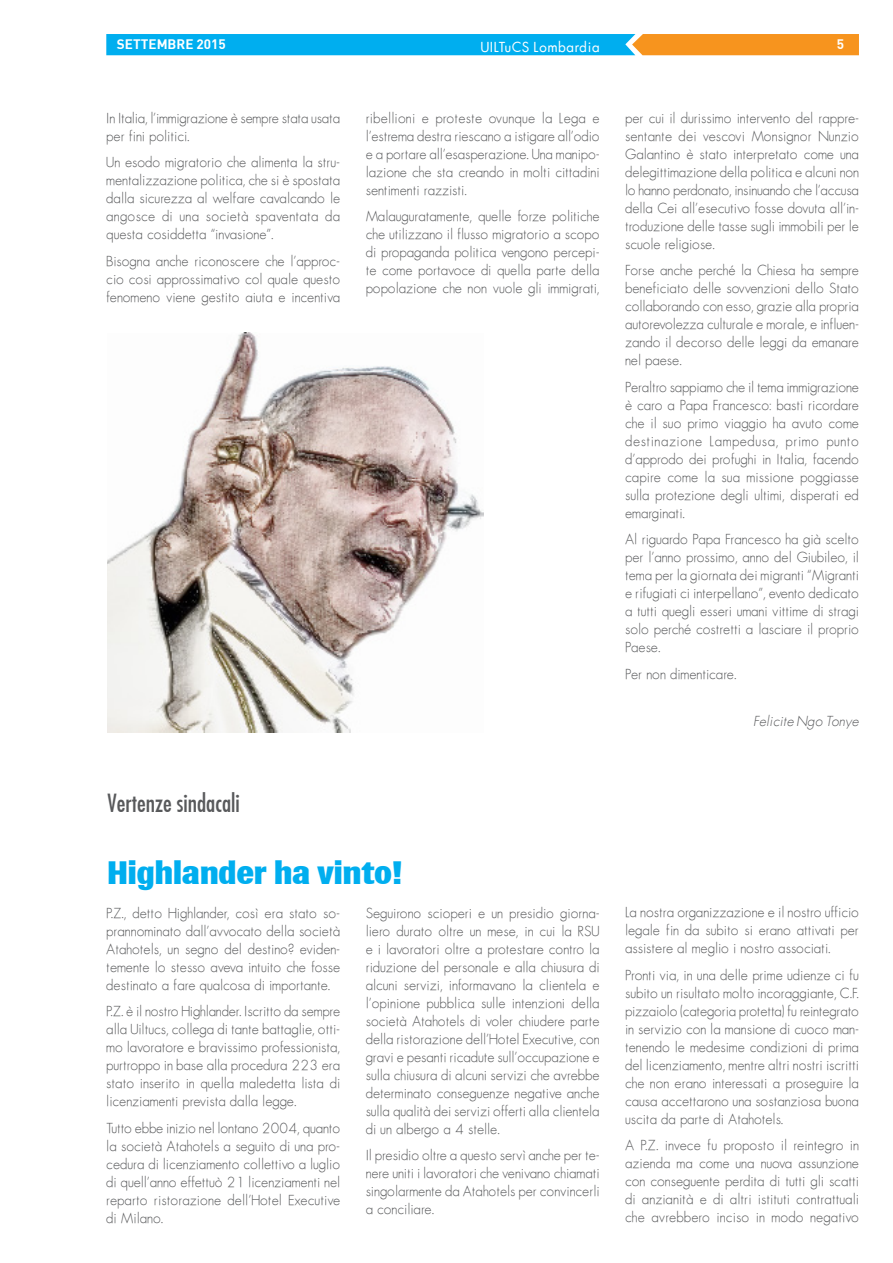
<style>
.page{position:relative;width:893px;height:1263px;background:#fff}
.page>*{position:absolute;margin:0;border:0;box-sizing:border-box;transform-origin:0 0}
.t1{font:800 33px "Brown";color:#00aeef}
.t2{font:24px "Futura Condensed";color:#58595b}
.t3{font:13.5px/18px "Futura ICG Light";color:#58595b;text-align:justify}
.t4{font:13.5px "Futura ICG Book";letter-spacing:.05em;color:#fff}
.t5{font:italic 13.5px "Futura ICG Light";color:#58595b}
.t6{font:13.5px "DIN Bold";color:#fff}
</style>
<div class="page">
<svg style="left:106px;top:34px;width:753px;height:21px;background:#4ba7b1"></svg>
<img style="left:108px;top:332px;width:376px;height:401px">
<p class="t6" style="left:117px;top:36px;width:111px">SETTEMBRE 2015</p>
<p class="t4" style="left:481px;top:38px;width:120px">UILTuCS Lombardia</p>
<p class="t6" style="left:837px;top:36px;width:9px">5</p>
<p class="t3" style="left:106px;top:108px;width:235px">In Italia, l’immigrazione è sempre stata usata per fini politici.</p>
<p class="t3" style="left:106px;top:153px;width:235px">Un esodo migratorio che alimenta la stru&shy;mentalizzazione politica, che si è spostata dalla sicurezza al welfare cavalcando le angosce di una società spaventata da questa cosiddetta “invasione”.</p>
<p class="t3" style="left:106px;top:251px;width:235px">Bisogna anche riconoscere che l’approc&shy;cio cosi approssimativo col quale questo fenomeno viene gestito aiuta e incentiva</p>
<p class="t3" style="left:366px;top:108px;width:235px">ribellioni e proteste ovunque la Lega e l’estrema destra riescano a istigare all’odio e a portare all’esasperazione. Una manipo&shy;lazione che sta creando in molti cittadini sentimenti razzisti.</p>
<p class="t3" style="left:366px;top:207px;width:235px">Malauguratamente, quelle forze politiche che utilizzano il flusso migratorio a scopo di propaganda politica vengono percepi&shy;te come portavoce di quella parte della popolazione che non vuole gli immigrati,</p>
<h2 class="t2" style="left:108px;top:788px;width:134px">Vertenze sindacali</h2>
<h1 class="t1" style="left:108px;top:854px;width:297px">Highlander ha vinto!</h1>
<p class="t3" style="left:106px;top:903px;width:235px">P.Z., detto Highlander, così era stato so&shy;prannominato dall’avvocato della società Atahotels, un segno del destino? eviden&shy;temente lo stesso aveva intuito che fosse destinato a fare qualcosa di importante.</p>
<p class="t3" style="left:106px;top:1002px;width:235px">P.Z. è il nostro Highlander. Iscritto da sempre alla Uiltucs, collega di tante battaglie, otti&shy;mo lavoratore e bravissimo professionista, purtroppo in base alla procedura 223 era stato inserito in quella maledetta lista di licenziamenti prevista dalla legge.</p>
<p class="t3" style="left:106px;top:1118px;width:235px">Tutto ebbe inizio nel lontano 2004, quanto la società Atahotels a seguito di una pro&shy;cedura di licenziamento collettivo a luglio di quell’anno effettuò 21 licenziamenti nel reparto ristorazione dell’Hotel Executive di Milano.</p>
<p class="t3" style="left:366px;top:903px;width:235px">Seguirono scioperi e un presidio giorna&shy;liero durato oltre un mese, in cui la RSU e i lavoratori oltre a protestare contro la riduzione del personale e alla chiusura di alcuni servizi, informavano la clientela e l’opinione pubblica sulle intenzioni della società Atahotels di voler chiudere parte della ristorazione dell’Hotel Executive, con gravi e pesanti ricadute sull’occupazione e sulla chiusura di alcuni servizi che avrebbe determinato conseguenze negative anche sulla qualità dei servizi offerti alla clientela di un albergo a 4 stelle.</p>
<p class="t3" style="left:366px;top:1146px;width:235px">Il presidio oltre a questo servì anche per te&shy;nere uniti i lavoratori che venivano chiamati singolarmente da Atahotels per convincerli a conciliare.</p>
<p class="t3" style="left:625px;top:108px;width:235px">per cui il durissimo intervento del rappre&shy;sentante dei vescovi Monsignor Nunzio Galantino è stato interpretato come una delegittimazione della politica e alcuni non lo hanno perdonato, insinuando che l’accusa della Cei all’esecutivo fosse dovuta all’in&shy;troduzione delle tasse sugli immobili per le scuole religiose.</p>
<p class="t3" style="left:625px;top:261px;width:235px">Forse anche perché la Chiesa ha sempre beneficiato delle sovvenzioni dello Stato collaborando con esso, grazie alla propria autorevolezza culturale e morale, e influen&shy;zando il decorso delle leggi da emanare nel paese.</p>
<p class="t3" style="left:625px;top:377px;width:235px">Peraltro sappiamo che il tema immigrazione è caro a Papa Francesco: basti ricordare che il suo primo viaggio ha avuto come destinazione Lampedusa, primo punto d’approdo dei profughi in Italia, facendo capire come la sua missione poggiasse sulla protezione degli ultimi, disperati ed emarginati.</p>
<p class="t3" style="left:625px;top:530px;width:235px">Al riguardo Papa Francesco ha già scelto per l’anno prossimo, anno del Giubileo, il tema per la giornata dei migranti “Migranti e rifugiati ci interpellano”, evento dedicato a tutti quegli esseri umani vittime di stragi solo perché costretti a lasciare il proprio Paese.</p>
<p class="t3" style="left:625px;top:664px;width:113px">Per non dimenticare.</p>
<p class="t5" style="left:753px;top:712px;width:107px">Felicite Ngo Tonye</p>
<p class="t3" style="left:625px;top:903px;width:235px">La nostra organizzazione e il nostro ufficio legale fin da subito si erano attivati per assistere al meglio i nostro associati.</p>
<p class="t3" style="left:625px;top:966px;width:235px">Pronti via, in una delle prime udienze ci fu subito un risultato molto incoraggiante, C.F. pizzaiolo (categoria protetta) fu reintegrato in servizio con la mansione di cuoco man&shy;tenendo le medesime condizioni di prima del licenziamento, mentre altri nostri iscritti che non erano interessati a proseguire la causa accettarono una sostanziosa buona uscita da parte di Atahotels.</p>
<p class="t3" style="left:625px;top:1136px;width:235px">A P.Z. invece fu proposto il reintegro in azienda ma come una nuova assunzione con conseguente perdita di tutti gli scatti di anzianità e di altri istituti contrattuali che avrebbero inciso in modo negativo</p>
</div>
